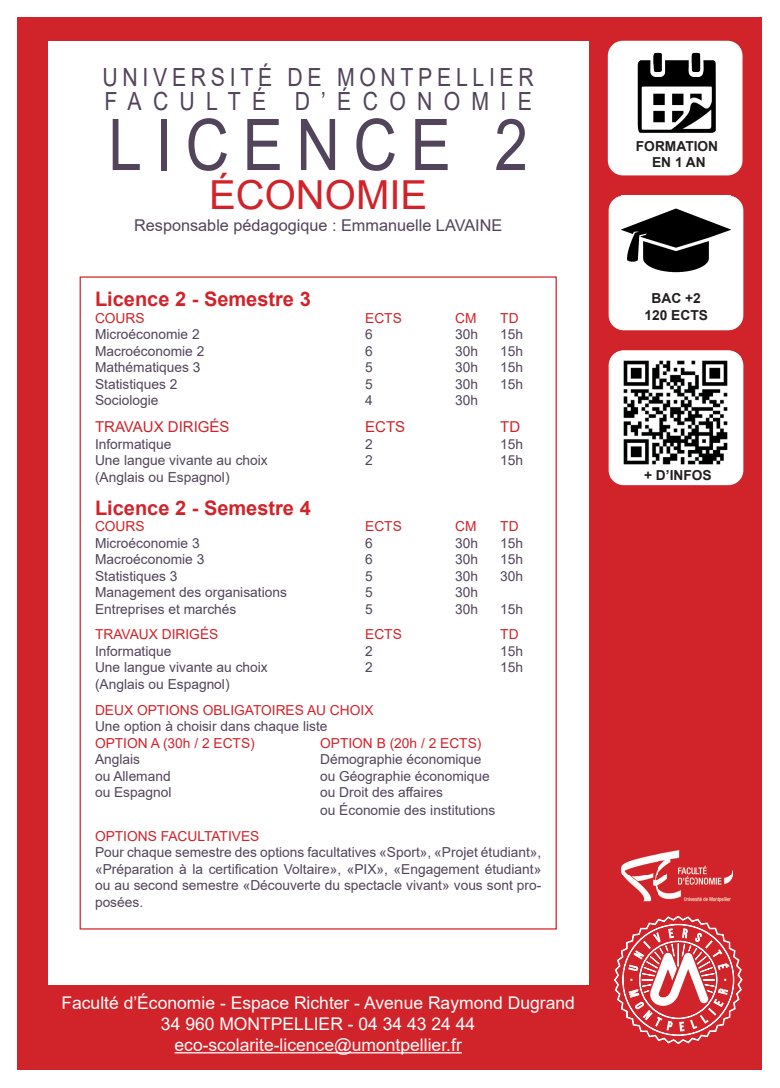
<style>
.page{position:relative;width:780px;height:1088px;background:#fff}
.page>*{position:absolute;margin:0;border:0;box-sizing:border-box;transform-origin:0 0}
.t1{font:71.25px "Arial";letter-spacing:.22em;color:#52445a;scale:.85 1}
.t2{font:40px "Arial";color:#d1232a}
.t3{font:25px/23.8px "Arial";letter-spacing:.22em;color:#52445a;scale:.85 1}
.t4{font:700 20px "Arial";color:#d1232a}
.t5{font:17.5px/21px "Arial";color:#fff;text-align:center}
.t6{font:16.25px "Arial";color:#52445a}
.t7{font:15px "Arial";color:#d1232a}
.t8{font:13.75px/16.5px "Arial";color:#52445a}
.t9{font:13.75px "Arial";color:#d1232a}
.t10{font:700 13.75px/16.5px "Arial";color:#231f20;text-align:center}
</style>
<div class="page">
<div style="left:18px;top:18px;width:744px;height:1052px;background:#d1232a"></div>
<div style="left:608px;top:350px;width:135px;height:135px;background:#fff;border-radius:15px"></div>
<img style="left:610px;top:350px;width:131px;height:128px">
<div style="left:48px;top:41px;width:540px;height:943px;background:#fff"></div>
<div style="left:607px;top:41px;width:135px;height:134px;background:#fff;border-radius:15px"></div>
<img style="left:637px;top:53px;width:79px;height:80px">
<div style="left:608px;top:196px;width:135px;height:134px;background:#fff;border-radius:15px"></div>
<img style="left:621px;top:208px;width:109px;height:65px">
<svg style="left:614px;top:916px;width:128px;height:128px"></svg>
<img style="left:621px;top:850px;width:111px;height:51px">
<hr style="left:174px;top:1052px;width:288px;height:1px;background:#fff">
<h3 class="t3" style="left:103px;top:65px;width:509px">UNIVERSITÉ DE MONTPELLIER<br>FACULTÉ D’ÉCONOMIE</h3>
<h1 class="t1" style="left:108px;top:96px;width:495px">LICENCE 2</h1>
<h2 class="t2" style="left:209px;top:167px;width:219px">ÉCONOMIE</h2>
<p class="t6" style="left:134px;top:214px;width:369px">Responsable pédagogique : Emmanuelle LAVAINE</p>
<h3 class="t4" style="left:95px;top:285px;width:217px">Licence 2 - Semestre 3</h3>
<p class="t9" style="left:95px;top:309px;width:51px">COURS</p>
<p class="t9" style="left:365px;top:309px;width:38px">ECTS</p>
<p class="t9" style="left:455px;top:309px;width:23px">CM</p>
<p class="t9" style="left:500px;top:309px;width:20px">TD</p>
<p class="t8" style="left:95px;top:326px;width:106px">Microéconomie 2</p>
<p class="t8" style="left:365px;top:326px;width:9px">6</p>
<p class="t8" style="left:455px;top:326px;width:24px">30h</p>
<p class="t8" style="left:500px;top:326px;width:24px">15h</p>
<p class="t8" style="left:95px;top:343px;width:111px">Macroéconomie 2</p>
<p class="t8" style="left:365px;top:343px;width:9px">6</p>
<p class="t8" style="left:455px;top:343px;width:24px">30h</p>
<p class="t8" style="left:500px;top:343px;width:24px">15h</p>
<p class="t8" style="left:95px;top:359px;width:107px">Mathématiques 3</p>
<p class="t8" style="left:365px;top:359px;width:9px">5</p>
<p class="t8" style="left:455px;top:359px;width:24px">30h</p>
<p class="t8" style="left:500px;top:359px;width:24px">15h</p>
<p class="t8" style="left:95px;top:376px;width:84px">Statistiques 2</p>
<p class="t8" style="left:365px;top:376px;width:9px">5</p>
<p class="t8" style="left:455px;top:376px;width:24px">30h</p>
<p class="t8" style="left:500px;top:376px;width:24px">15h</p>
<p class="t8" style="left:95px;top:392px;width:65px">Sociologie</p>
<p class="t8" style="left:365px;top:392px;width:9px">4</p>
<p class="t8" style="left:455px;top:392px;width:24px">30h</p>
<p class="t7" style="left:95px;top:417px;width:136px">TRAVAUX DIRIGÉS</p>
<p class="t7" style="left:365px;top:417px;width:42px">ECTS</p>
<p class="t7" style="left:500px;top:417px;width:21px">TD</p>
<p class="t8" style="left:95px;top:436px;width:78px">Informatique</p>
<p class="t8" style="left:365px;top:436px;width:9px">2</p>
<p class="t8" style="left:500px;top:436px;width:24px">15h</p>
<p class="t8" style="left:95px;top:452px;width:174px">Une langue vivante au choix</p>
<p class="t8" style="left:365px;top:452px;width:9px">2</p>
<p class="t8" style="left:500px;top:452px;width:24px">15h</p>
<p class="t8" style="left:95px;top:469px;width:136px">(Anglais ou Espagnol)</p>
<h3 class="t4" style="left:95px;top:494px;width:217px">Licence 2 - Semestre 4</h3>
<p class="t9" style="left:95px;top:517px;width:51px">COURS</p>
<p class="t9" style="left:365px;top:517px;width:38px">ECTS</p>
<p class="t9" style="left:455px;top:517px;width:23px">CM</p>
<p class="t9" style="left:500px;top:517px;width:20px">TD</p>
<p class="t8" style="left:95px;top:535px;width:106px">Microéconomie 3</p>
<p class="t8" style="left:365px;top:535px;width:9px">6</p>
<p class="t8" style="left:455px;top:535px;width:24px">30h</p>
<p class="t8" style="left:500px;top:535px;width:24px">15h</p>
<p class="t8" style="left:95px;top:551px;width:111px">Macroéconomie 3</p>
<p class="t8" style="left:365px;top:551px;width:9px">6</p>
<p class="t8" style="left:455px;top:551px;width:24px">30h</p>
<p class="t8" style="left:500px;top:551px;width:24px">15h</p>
<p class="t8" style="left:95px;top:568px;width:84px">Statistiques 3</p>
<p class="t8" style="left:365px;top:568px;width:9px">5</p>
<p class="t8" style="left:455px;top:568px;width:24px">30h</p>
<p class="t8" style="left:500px;top:568px;width:24px">30h</p>
<p class="t8" style="left:95px;top:584px;width:193px">Management des organisations</p>
<p class="t8" style="left:365px;top:584px;width:9px">5</p>
<p class="t8" style="left:455px;top:584px;width:24px">30h</p>
<p class="t8" style="left:95px;top:601px;width:143px">Entreprises et marchés</p>
<p class="t8" style="left:365px;top:601px;width:9px">5</p>
<p class="t8" style="left:455px;top:601px;width:24px">30h</p>
<p class="t8" style="left:500px;top:601px;width:24px">15h</p>
<p class="t9" style="left:95px;top:625px;width:125px">TRAVAUX DIRIGÉS</p>
<p class="t9" style="left:365px;top:625px;width:38px">ECTS</p>
<p class="t9" style="left:500px;top:625px;width:20px">TD</p>
<p class="t8" style="left:95px;top:643px;width:78px">Informatique</p>
<p class="t8" style="left:365px;top:643px;width:9px">2</p>
<p class="t8" style="left:500px;top:643px;width:24px">15h</p>
<p class="t8" style="left:95px;top:659px;width:174px">Une langue vivante au choix</p>
<p class="t8" style="left:365px;top:659px;width:9px">2</p>
<p class="t8" style="left:500px;top:659px;width:24px">15h</p>
<p class="t8" style="left:95px;top:676px;width:136px">(Anglais ou Espagnol)</p>
<p class="t9" style="left:95px;top:700px;width:280px">DEUX OPTIONS OBLIGATOIRES AU CHOIX</p>
<p class="t8" style="left:95px;top:718px;width:234px">Une option à choisir dans chaque liste</p>
<p class="t9" style="left:95px;top:733px;width:161px">OPTION A (30h / 2 ECTS)</p>
<p class="t9" style="left:320px;top:733px;width:163px">OPTION B (20h / 2 ECTS)</p>
<p class="t8" style="left:95px;top:751px;width:47px">Anglais</p>
<p class="t8" style="left:320px;top:751px;width:163px">Démographie économique</p>
<p class="t8" style="left:95px;top:767px;width:77px">ou Allemand</p>
<p class="t8" style="left:320px;top:767px;width:171px">ou Géographie économique</p>
<p class="t8" style="left:95px;top:784px;width:78px">ou Espagnol</p>
<p class="t8" style="left:320px;top:783px;width:177px;line-height:18px">ou Droit des affaires<br>ou Économie des institutions</p>
<p class="t9" style="left:95px;top:826px;width:166px">OPTIONS FACULTATIVES</p>
<p class="t8" style="left:95px;top:844px;width:448px;text-align:justify">Pour chaque semestre des options facultatives «Sport», «Projet étudiant», «Préparation à la certification Voltaire», «PIX», «Engagement étudiant» ou au second semestre «Découverte du spectacle vivant» vous sont pro&shy;posées.</p>
<p class="t5" style="left:61px;top:992px;width:515px">Faculté d’Économie - Espace Richter - Avenue Raymond Dugrand<br>34 960 MONTPELLIER - 04 34 43 24 44 eco-scolarite-licence@umontpellier.fr</p>
<p class="t10" style="left:636px;top:138px;width:84px">FORMATION<br>EN 1 AN</p>
<p class="t10" style="left:644px;top:290px;width:65px">BAC +2<br>120 ECTS</p>
<p class="t10" style="left:644px;top:467px;width:69px">+ D’INFOS</p>
</div>
